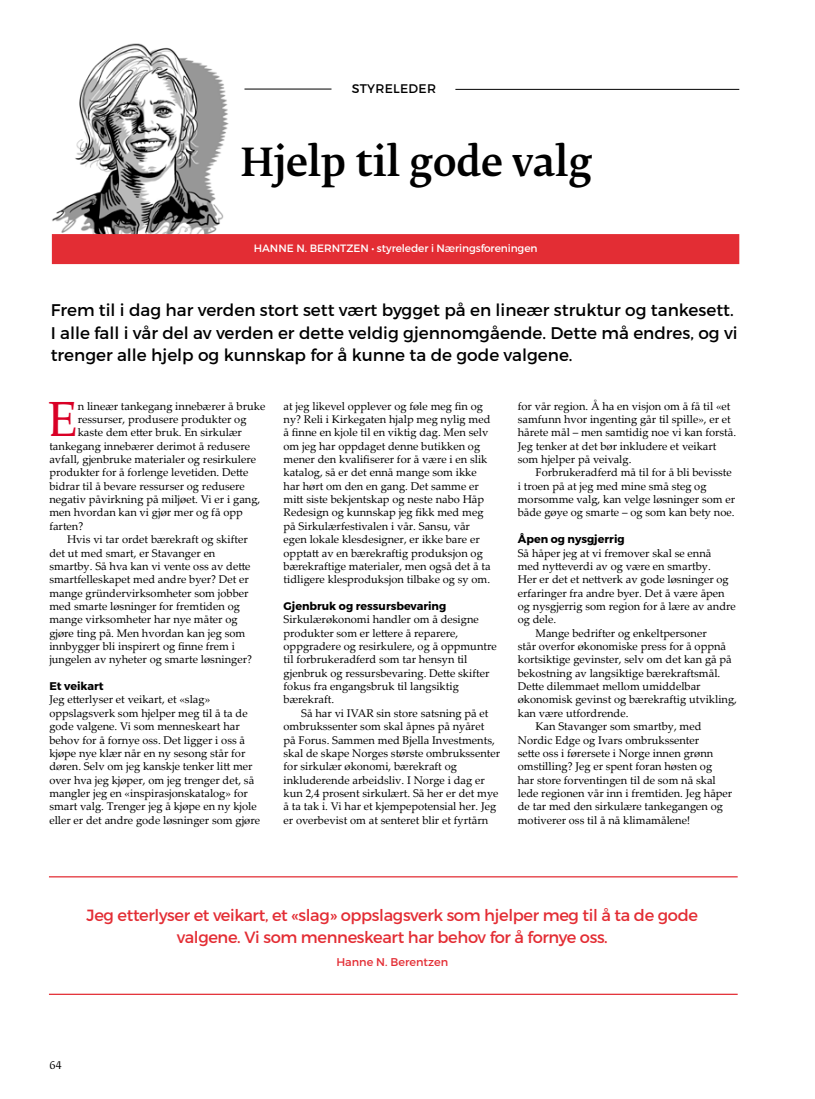
<style>
.page{position:relative;width:815px;height:1099px;background:#fff}
.page>*{position:absolute;margin:0;border:0;box-sizing:border-box;transform-origin:0 0}
.t1{font:49.5px "Palatino Linotype";color:#d90026}
.t2{font:500 38.5px "Fedra Serif B Std";color:#000}
.t3{font:16.88px/22.5px "Montserrat";color:#000}
.t4{font:16.25px/22.5px "Montserrat";letter-spacing:-.02em;color:#e32d34;text-align:center}
.t5{font:12.5px "Montserrat";letter-spacing:.02em;color:#000}
.t6{font:11.25px "Montserrat";color:#e32d34}
.t7{font:11.12px/13.4px "Palatino Linotype";color:#000}
.t8{font:700 11.12px "Montserrat";color:#000}
.t9{font:10.62px "Montserrat";letter-spacing:-.01em;color:#fff}
.t10{font:10.62px "Fedra Serif B Std";color:#000}
</style>
<div class="page">
<img style="left:52px;top:43px;width:177px;height:191px">
<hr style="left:455px;top:89px;width:284px;height:1px;background:#000">
<div style="left:52px;top:234px;width:687px;height:30px;background:#e32d34"></div>
<hr style="left:244px;top:89px;width:87px;height:1px;background:#000">
<hr style="left:49px;top:876px;width:689px;height:1px;background:#e32d34">
<hr style="left:49px;top:993px;width:689px;height:1px;background:#e32d34">
<p class="t5" style="left:352px;top:81px;width:86px">STYRELEDER</p>
<h2 class="t2" style="left:241px;top:135px;width:353px">Hjelp til gode valg</h2>
<p class="t9" style="left:254px;top:241px;width:285px">HANNE N. BERNTZEN • styreleder i Næringsforeningen</p>
<h3 class="t3" style="left:51px;top:299px;width:689px">Frem til i dag har verden stort sett vært bygget på en lineær struktur og tankesett.<br>I alle fall i vår del av verden er dette veldig gjennomgående. Dette må endres, og vi trenger alle hjelp og kunnskap for å kunne ta de gode valgene.</h3>
<h1 class="t1" style="left:48px;top:384px;width:32px">E</h1>
<p class="t7" style="left:78px;top:399px;width:189px">n lineær tankegang innebærer å bruke</p>
<p class="t7" style="left:518px;top:399px;width:220px">for vår region. Å ha en visjon om å få til «et samfunn hvor ingenting går til spille», er et hårete mål – men samtidig noe vi kan forstå.<br>Jeg tenker at det bør inkludere et veikart som hjelper på veivalg.</p>
<p class="t7" style="left:518px;top:465px;width:219px;text-indent:18px">Forbrukeradferd må til for å bli bevisste i troen på at jeg med mine små steg og morsomme valg, kan velge løsninger som er både gøye og smarte – og som kan bety noe.</p>
<p class="t8" style="left:518px;top:532px;width:108px">Åpen og nysgjerrig</p>
<p class="t7" style="left:518px;top:545px;width:195px">Så håper jeg at vi fremover skal se ennå</p>
<p class="t7" style="left:518px;top:559px;width:194px">med nytteverdi av og være en smartby.</p>
<p class="t7" style="left:518px;top:572px;width:213px">Her er det et nettverk av gode løsninger og</p>
<p class="t7" style="left:518px;top:585px;width:208px">erfaringer fra andre byer. Det å være åpen</p>
<p class="t7" style="left:518px;top:599px;width:220px">og nysgjerrig som region for å lære av andre</p>
<p class="t7" style="left:518px;top:612px;width:40px">og dele.</p>
<p class="t7" style="left:536px;top:625px;width:173px">Mange bedrifter og enkeltpersoner</p>
<p class="t7" style="left:518px;top:639px;width:210px">står overfor økonomiske press for å oppnå</p>
<p class="t7" style="left:518px;top:652px;width:216px">kortsiktige gevinster, selv om det kan gå på</p>
<p class="t7" style="left:518px;top:666px;width:204px">bekostning av langsiktige bærekraftsmål.</p>
<p class="t7" style="left:518px;top:679px;width:184px">Dette dilemmaet mellom umiddelbar</p>
<p class="t7" style="left:518px;top:692px;width:221px">økonomisk gevinst og bærekraftig utvikling,</p>
<p class="t7" style="left:518px;top:706px;width:112px">kan være utfordrende.</p>
<p class="t7" style="left:536px;top:719px;width:168px">Kan Stavanger som smartby, med</p>
<p class="t7" style="left:518px;top:732px;width:183px">Nordic Edge og Ivars ombrukssenter</p>
<p class="t7" style="left:518px;top:746px;width:197px">sette oss i førersete i Norge innen grønn</p>
<p class="t7" style="left:518px;top:759px;width:196px">omstilling? Jeg er spent foran høsten og</p>
<p class="t7" style="left:518px;top:772px;width:200px">har store forventingen til de som nå skal</p>
<p class="t7" style="left:518px;top:786px;width:216px">lede regionen vår inn i fremtiden. Jeg håper</p>
<p class="t7" style="left:518px;top:799px;width:207px">de tar med den sirkulære tankegangen og</p>
<p class="t7" style="left:518px;top:812px;width:174px">motiverer oss til å nå klimamålene!</p>
<p class="t7" style="left:284px;top:399px;width:209px">at jeg likevel opplever og føle meg fin og ny? Reli i Kirkegaten hjalp meg nylig med å finne en kjole til en viktig dag. Men selv om jeg har oppdaget denne butikken og mener den kvalifiserer for å være i en slik katalog, så er det ennå mange som ikke har hørt om den en gang. Det samme er mitt siste bekjentskap og neste nabo Håp Redesign og kunnskap jeg fikk med meg på Sirkulærfestivalen i vår. Sansu, vår egen lokale klesdesigner, er ikke bare er opptatt av en bærekraftig produksjon og bærekraftige materialer, men også det å ta tidligere klesproduksjon tilbake og sy om.</p>
<p class="t8" style="left:284px;top:599px;width:164px">Gjenbruk og ressursbevaring</p>
<p class="t7" style="left:284px;top:612px;width:215px">Sirkulærøkonomi handler om å designe produkter som er lettere å reparere, oppgradere og resirkulere, og å oppmuntre til forbrukeradferd som tar hensyn til gjenbruk og ressursbevaring. Dette skifter fokus fra engangsbruk til langsiktig bærekraft.</p>
<p class="t7" style="left:284px;top:706px;width:218px;text-indent:18px">Så har vi IVAR sin store satsning på et ombrukssenter som skal åpnes på nyåret<br>på Forus. Sammen med Bjella Investments, skal de skape Norges største ombrukssenter for sirkulær økonomi, bærekraft og inkluderende arbeidsliv. I Norge i dag er kun 2,4 prosent sirkulært. Så her er det mye å ta tak i. Vi har et kjempepotensial her. Jeg er overbevist om at senteret blir et fyrtårn</p>
<p class="t7" style="left:78px;top:412px;width:170px">ressurser, produsere produkter og</p>
<p class="t7" style="left:78px;top:425px;width:166px">kaste dem etter bruk. En sirkulær</p>
<p class="t7" style="left:49px;top:439px;width:202px">tankegang innebærer derimot å redusere</p>
<p class="t7" style="left:49px;top:452px;width:208px">avfall, gjenbruke materialer og resirkulere</p>
<p class="t7" style="left:49px;top:465px;width:200px">produkter for å forlenge levetiden. Dette</p>
<p class="t7" style="left:49px;top:479px;width:197px">bidrar til å bevare ressurser og redusere</p>
<p class="t7" style="left:49px;top:492px;width:213px">negativ påvirkning på miljøet. Vi er i gang,</p>
<p class="t7" style="left:49px;top:505px;width:195px">men hvordan kan vi gjør mer og få opp</p>
<p class="t7" style="left:49px;top:519px;width:36px">farten?</p>
<p class="t7" style="left:67px;top:532px;width:182px">Hvis vi tar ordet bærekraft og skifter</p>
<p class="t7" style="left:49px;top:545px;width:168px">det ut med smart, er Stavanger en</p>
<p class="t7" style="left:49px;top:559px;width:203px">smartby. Så hva kan vi vente oss av dette</p>
<p class="t7" style="left:49px;top:572px;width:201px">smartfelleskapet med andre byer? Det er</p>
<p class="t7" style="left:49px;top:585px;width:201px">mange gründervirksomheter som jobber</p>
<p class="t7" style="left:49px;top:599px;width:192px">med smarte løsninger for fremtiden og</p>
<p class="t7" style="left:49px;top:612px;width:190px">mange virksomheter har nye måter og</p>
<p class="t7" style="left:49px;top:625px;width:197px">gjøre ting på. Men hvordan kan jeg som</p>
<p class="t7" style="left:49px;top:639px;width:187px">innbygger bli inspirert og finne frem i</p>
<p class="t7" style="left:49px;top:652px;width:204px">jungelen av nyheter og smarte løsninger?</p>
<p class="t8" style="left:49px;top:679px;width:56px">Et veikart</p>
<p class="t7" style="left:49px;top:692px;width:212px">Jeg etterlyser et veikart, et «slag» oppslagsverk som hjelper meg til å ta de gode valgene. Vi som menneskeart har behov for å fornye oss. Det ligger i oss å kjøpe nye klær når en ny sesong står for døren. Selv om jeg kanskje tenker litt mer over hva jeg kjøper, om jeg trenger det, så mangler jeg en «inspirasjonskatalog» for smart valg. Trenger jeg å kjøpe en ny kjole eller er det andre gode løsninger som gjøre</p>
<h3 class="t4" style="left:87px;top:903px;width:613px">Jeg etterlyser et veikart, et «slag» oppslagsverk som hjelper meg til å ta de gode valgene. Vi som menneskeart har behov for å fornye oss.</h3>
<p class="t6" style="left:336px;top:955px;width:113px">Hanne N. Berentzen</p>
<p class="t10" style="left:49px;top:1057px;width:14px">64</p>
</div>
